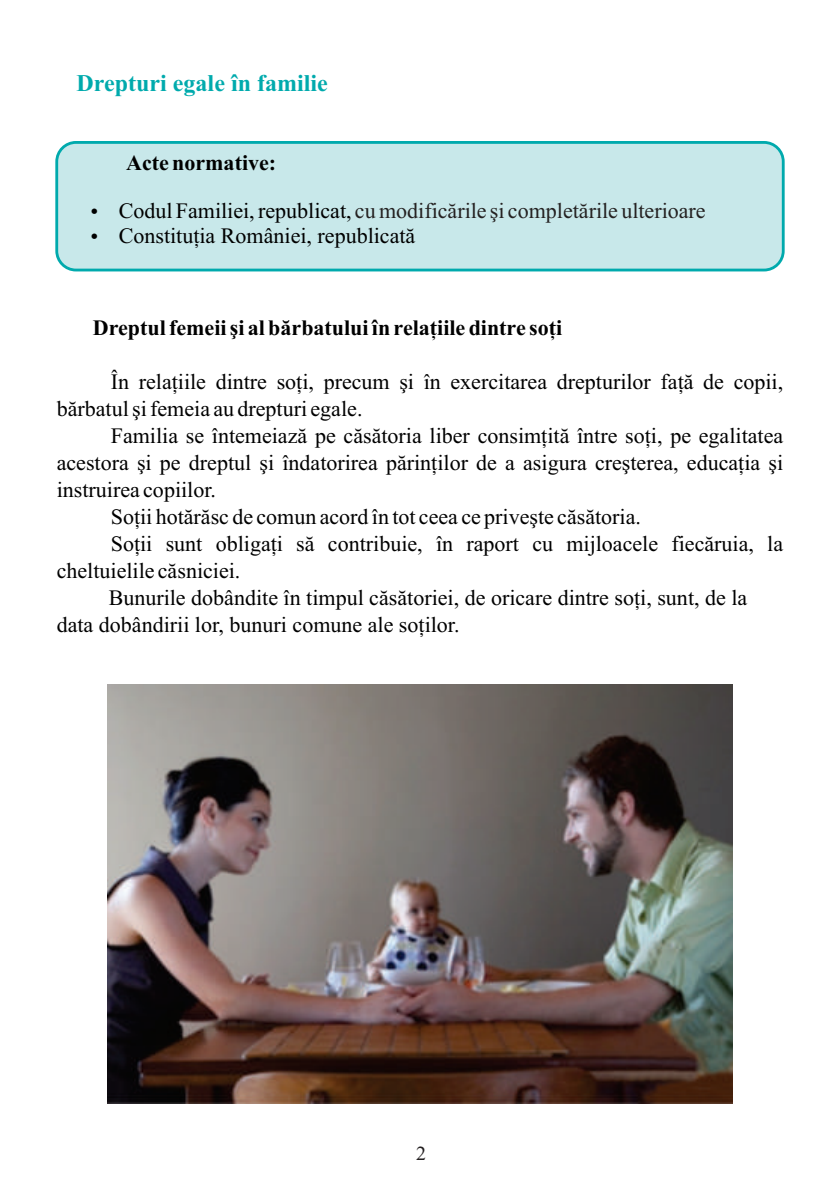
<style>
.page{position:relative;width:840px;height:1191px;background:#fff}
.page>*{position:absolute;margin:0;border:0;box-sizing:border-box;transform-origin:0 0}
.t1{font:700 24px "Times New Roman";color:#00aaad}
.t2{font:22px/27px "Times New Roman";color:#000}
.t3{font:700 22px "Times New Roman";color:#000}
.t4{font:20px "R Times New Roman Normal";color:#231f20}
.s1{color:#242121}
</style>
<div class="page">
<div style="left:57px;top:142px;width:725px;height:128px;background:#c8e8ea;border-radius:19px"></div>
<div style="left:55px;top:141px;width:729px;height:130px;border:3px solid #00aaad;border-radius:19px"></div>
<img style="left:108px;top:684px;width:623px;height:419px">
<svg style="left:92px;top:209px;width:5px;height:5px"></svg>
<svg style="left:92px;top:233px;width:5px;height:6px"></svg>
<p class="t1" style="left:77px;top:75px;width:252px">Drepturi egale în familie</p>
<p class="t3" style="left:126px;top:155px;width:151px">Acte normative:</p>
<p class="t2" style="left:119px;top:201px;width:588px;line-height:24.4px">Codul Familiei, republicat,<span class="s1">cu modificãrile ºi completãrile ulterioare<br></span>Constituþia României, republicatã</p>
<p class="t3" style="left:93px;top:320px;width:470px">Dreptul femeii ºi al bãrbatului în relaþiile dintre soþi</p>
<p class="t2" style="left:57px;top:370px;width:727px;text-indent:54px">În relaþiile dintre soþi, precum ºi în exercitarea drepturilor faþã de copii, bãrbatul ºi femeia au drepturi egale.</p>
<p class="t2" style="left:111px;top:424px;width:673px">Familia se întemeiazã pe cãsãtoria liber consimþitã între soþi, pe egalitatea</p>
<p class="t2" style="left:57px;top:451px;width:727px">acestora ºi pe dreptul ºi îndatorirea pãrinþilor de a asigura creºterea, educaþia ºi</p>
<p class="t2" style="left:57px;top:478px;width:161px">instruirea copiilor.</p>
<p class="t2" style="left:111px;top:505px;width:531px">Soþii hotãrãsc de comun acord în tot ceea ce priveºte cãsãtoria.</p>
<p class="t2" style="left:111px;top:532px;width:673px">Soþii sunt obligaþi sã contribuie, în raport cu mijloacele fiecãruia, la</p>
<p class="t2" style="left:57px;top:559px;width:185px">cheltuielile cãsniciei.</p>
<p class="t2" style="left:109px;top:586px;width:639px">Bunurile dobândite în timpul cãsãtoriei, de oricare dintre soþi, sunt, de la</p>
<p class="t2" style="left:57px;top:613px;width:404px">data dobândirii lor, bunuri comune ale soþilor.</p>
<p class="t4" style="left:416px;top:1145px;width:12px">2</p>
</div>
